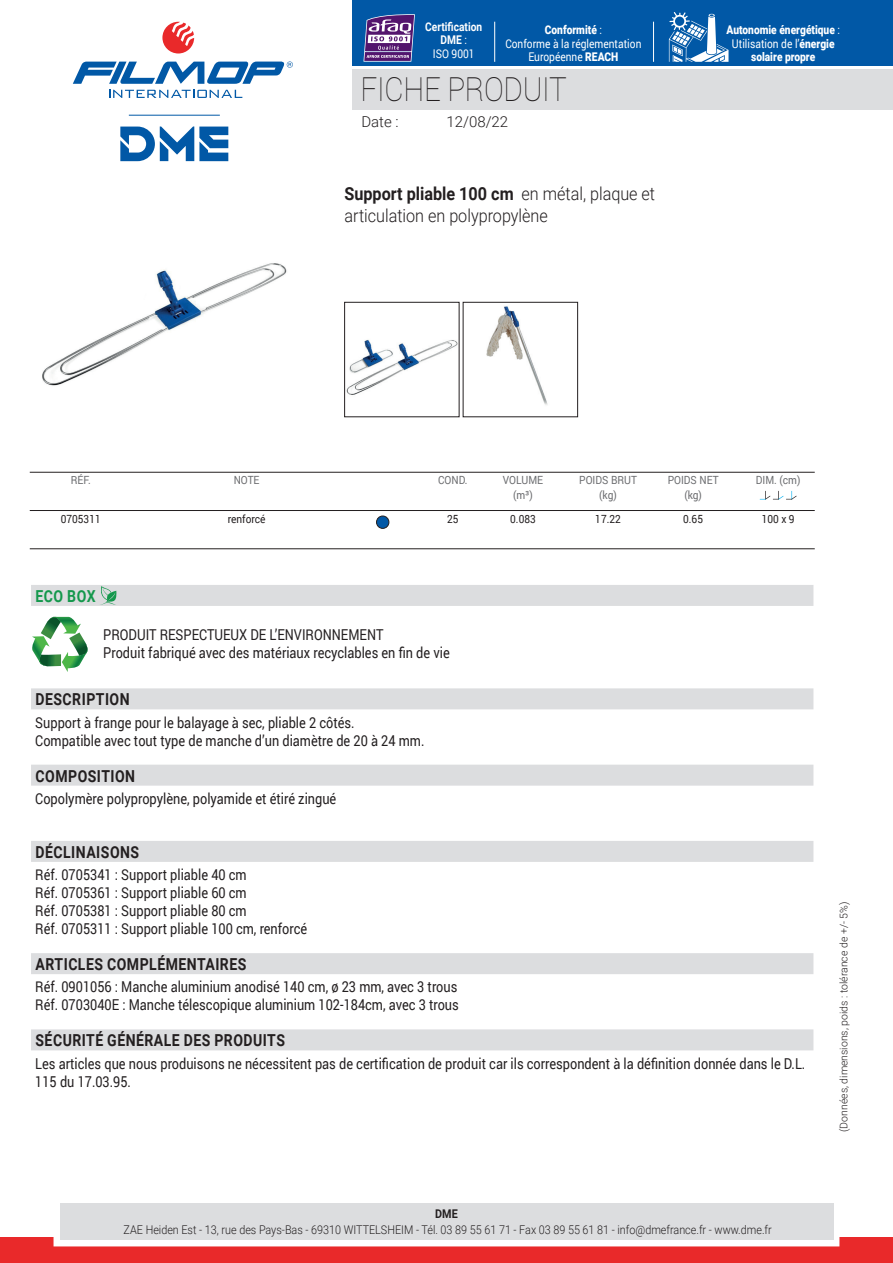
<style>
.page{position:relative;width:893px;height:1263px;background:#fff}
.page>*{position:absolute;margin:0;border:0;box-sizing:border-box;transform-origin:0 0}
.t1{font:100 33px "Roboto";letter-spacing:-.01em;color:#231f20;scale:.9 1}
.t2{font:300 18px/21.6px "Roboto";color:#231f20;scale:.9 1}
.t3{font:700 16.5px "Roboto";letter-spacing:.035em;color:#231f20;scale:.85 1}
.t4{font:700 16.5px "Roboto";letter-spacing:.035em;color:#14984c;scale:.85 1}
.t5{font:15px/18px "Roboto";color:#231f20;scale:.85 1}
.t6{font:300 15px "Roboto";color:#231f20}
.t7{font:300 12px "Roboto";color:#231f20;scale:.9 1}
.t8{font:900 12px/13.5px "Roboto";color:#fff;text-align:center;scale:.85 1}
.t9{font:12px/13.5px "Roboto";color:#fff;text-align:center;scale:.85 1}
.t10{font:700 12px/13.5px "Roboto";color:#fff;text-align:center;scale:.85 1}
.t11{font:700 12px "Roboto";color:#231f20;scale:.9 1}
.t12{font:11.25px/15px "Roboto";color:#6c6d70;text-align:center;scale:.9 1}
.t13{font:11.25px "Roboto";color:#231f20;scale:.9 1}
.t14{font:300 10.5px "Roboto";color:#231f20}
.s1{font-weight:400}
.s2{font-weight:900}
.s3{font-weight:700}
</style>
<div class="page">
<div style="left:353px;top:69px;width:540px;height:40px;background:#dcdddf"></div>
<svg style="left:109px;top:90px;width:133px;height:8px"></svg>
<svg style="left:162px;top:22px;width:32px;height:32px"></svg>
<svg style="left:73px;top:61px;width:220px;height:23px"></svg>
<div style="left:353px;top:0;width:540px;height:66px;background:#0158a6"></div>
<div style="left:0;top:1237px;width:893px;height:26px;background:#e9292a"></div>
<div style="left:54px;top:1197px;width:785px;height:49px;border:12px solid #fff"></div>
<div style="left:60px;top:1203px;width:773px;height:37px;background:#dcdddf"></div>
<svg style="left:120px;top:126px;width:108px;height:35px"></svg>
<hr style="left:129px;top:115px;width:91px;height:1px;background:#0158a6">
<hr style="left:653px;top:22px;width:1px;height:40px;background:#fff">
<hr style="left:494px;top:22px;width:1px;height:40px;background:#fff">
<svg style="left:669px;top:12px;width:59px;height:50px"></svg>
<svg style="left:363px;top:14px;width:52px;height:48px"></svg>
<hr style="left:365px;top:51px;width:46px;height:1px;background:#fff">
<img style="left:42px;top:263px;width:245px;height:123px">
<img style="left:346px;top:340px;width:111px;height:55px">
<div style="left:344px;top:302px;width:115px;height:115px;border:1px solid #231f20"></div>
<img style="left:486px;top:306px;width:62px;height:99px">
<div style="left:463px;top:302px;width:115px;height:115px;border:1px solid #231f20"></div>
<div style="left:31px;top:585px;width:782px;height:21px;background:#dcdddf"></div>
<svg style="left:100px;top:586px;width:17px;height:19px"></svg>
<svg style="left:32px;top:616px;width:56px;height:56px"></svg>
<div style="left:31px;top:688px;width:782px;height:21px;background:#dcdddf"></div>
<div style="left:31px;top:765px;width:782px;height:21px;background:#dcdddf"></div>
<div style="left:31px;top:841px;width:782px;height:21px;background:#dcdddf"></div>
<div style="left:31px;top:953px;width:782px;height:21px;background:#dcdddf"></div>
<div style="left:31px;top:1029px;width:782px;height:21px;background:#dcdddf"></div>
<hr style="left:30px;top:472px;width:785px;height:1px;background:#231f20">
<hr style="left:30px;top:548px;width:785px;height:1px;background:#231f20">
<hr style="left:30px;top:510px;width:785px;height:1px;background:#231f20">
<div style="left:376px;top:516px;width:13px;height:12px;background:#0158a6;border-radius:50%"></div>
<div style="left:376px;top:516px;width:13px;height:12px;border:1px solid #231f20;border-radius:50%"></div>
<svg style="left:760px;top:491px;width:37px;height:9px"></svg>
<p class="t10" style="left:425px;top:19px;width:68px">Certification<br>DME <span class="s1">:<br>ISO 9001</span></p>
<p class="t8" style="left:726px;top:23px;width:135px">Autonomie énergétique <span class="s1">:<br>Utilisation de l’</span>énergie solaire propre</p>
<p class="t9" style="left:505px;top:23px;width:162px"><span class="s2">Conformité</span> :<br>Conforme à la réglementation<br>Européenne <span class="s2">REACH</span></p>
<h1 class="t1" style="left:360px;top:66px;width:231px">FICHE PRODUIT</h1>
<p class="t6" style="left:361px;top:111px;width:39px">Date :</p>
<p class="t6" style="left:446px;top:111px;width:63px">12/08/22</p>
<p class="t2" style="left:344px;top:182px;width:347px"><span class="s3">Support pliable 100 cm</span> en métal, plaque et articulation en polypropylène</p>
<p class="t12" style="left:71px;top:473px;width:24px">RÉF.</p>
<p class="t13" style="left:61px;top:511px;width:46px">0705311</p>
<p class="t4" style="left:36px;top:584px;width:72px">ECO BOX</p>
<p class="t12" style="left:234px;top:473px;width:30px">NOTE</p>
<p class="t13" style="left:228px;top:511px;width:44px">renforcé</p>
<p class="t12" style="left:438px;top:473px;width:34px">COND.</p>
<p class="t13" style="left:447px;top:511px;width:14px">25</p>
<p class="t12" style="left:503px;top:473px;width:46px">VOLUME (m³)</p>
<p class="t13" style="left:510px;top:511px;width:30px">0.083</p>
<p class="t12" style="left:579px;top:473px;width:66px">POIDS BRUT (kg)</p>
<p class="t13" style="left:595px;top:511px;width:30px">17.22</p>
<p class="t12" style="left:668px;top:473px;width:58px">POIDS NET (kg)</p>
<p class="t13" style="left:683px;top:511px;width:24px">0.65</p>
<p class="t12" style="left:756px;top:473px;width:51px">DIM. (cm)</p>
<p class="t13" style="left:762px;top:511px;width:38px">100 x 9</p>
<p class="t5" style="left:103px;top:625px;width:409px">PRODUIT RESPECTUEUX DE L’ENVIRONNEMENT<br>Produit fabriqué avec des matériaux recyclables en fin de vie</p>
<p class="t3" style="left:36px;top:688px;width:112px">DESCRIPTION</p>
<p class="t5" style="left:35px;top:713px;width:459px">Support à frange pour le balayage à sec, pliable 2 côtés.<br>Compatible avec tout type de manche d’un diamètre de 20 à 24 mm.</p>
<p class="t3" style="left:36px;top:764px;width:119px">COMPOSITION</p>
<p class="t5" style="left:35px;top:789px;width:356px">Copolymère polypropylène, polyamide et étiré zingué</p>
<p class="t3" style="left:36px;top:840px;width:123px">DÉCLINAISONS</p>
<p class="t5" style="left:35px;top:865px;width:321px">Réf. 0705341 : Support pliable 40 cm<br>Réf. 0705361 : Support pliable 60 cm<br>Réf. 0705381 : Support pliable 80 cm<br>Réf. 0705311 : Support pliable 100 cm, renforcé</p>
<p class="t3" style="left:36px;top:953px;width:250px">ARTICLES COMPLÉMENTAIRES</p>
<p class="t5" style="left:35px;top:977px;width:500px">Réf. 0901056 : Manche aluminium anodisé 140 cm, ø 23 mm, avec 3 trous<br>Réf. 0703040E : Manche télescopique aluminium 102-184cm, avec 3 trous</p>
<p class="t3" style="left:36px;top:1029px;width:295px">SÉCURITÉ GÉNÉRALE DES PRODUITS</p>
<p class="t5" style="left:35px;top:1054px;width:907px">Les articles que nous produisons ne nécessitent pas de certification de produit car ils correspondent à la définition donnée dans le D.L.<br>115 du 17.03.95.</p>
<p class="t11" style="left:435px;top:1205px;width:27px">DME</p>
<p class="t7" style="left:124px;top:1222px;width:722px">ZAE Heiden Est - 13, rue des Pays-Bas - 69310 WITTELSHEIM - Tél. 03 89 55 61 71 - Fax 03 89 55 61 81 - info@dmefrance.fr - www.dme.fr</p>
<p class="t14" style="left:836px;top:1132px;width:232px;rotate:-90deg">(Données, dimensions, poids : tolérance de +/- 5%)</p>
</div>
